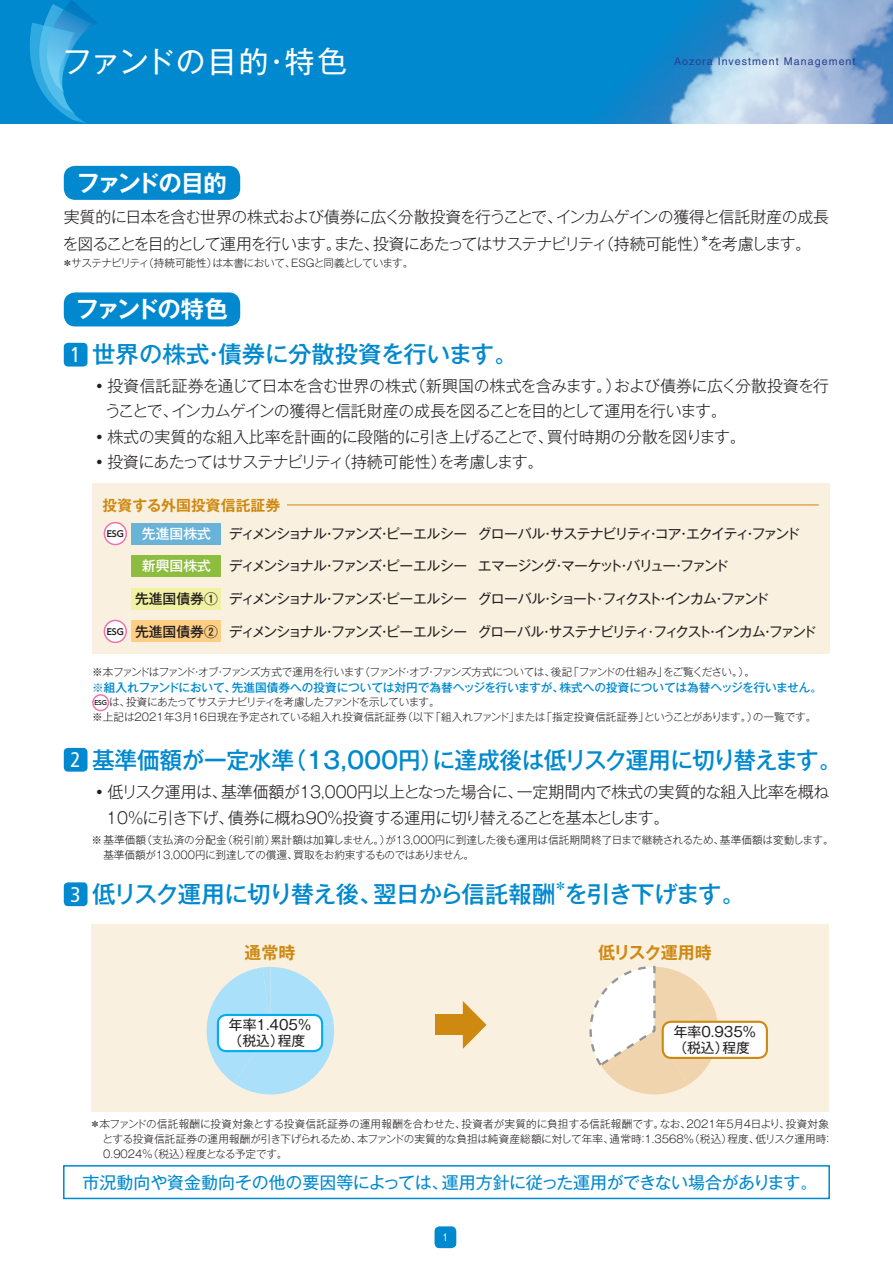
<style>
.page{position:relative;width:893px;height:1263px;background:#fff}
.page>*{position:absolute;margin:0;border:0;box-sizing:border-box;transform-origin:0 0}
.t1{font:29.7px "Gothic MB101 Pr 5";letter-spacing:.03em;color:#fff}
.t2{font:500 23.4px "Gothic MB101 Pr 5";letter-spacing:-.02em;color:#0089cf}
.t3{font:500 23.4px "Gothic MB101 Pr 5";letter-spacing:-.04em;color:#0089cf}
.t4{font:500 23.4px "Gothic MB101 Pr 5";letter-spacing:.005em;color:#0089cf}
.t5{font:700 23.4px "Gothic MB101 Pr 5 De";letter-spacing:-.085em;color:#fff}
.t6{font:16.95px "Gothic MB101 Pr 5";letter-spacing:-.015em;color:#0089cf}
.t7{font:700 16.95px "Gothic MB101 Pr 5 De";letter-spacing:-.055em;color:#ce8911}
.t8{font:700 16.95px "Gothic MB101 Pr 5 De";letter-spacing:-.02em;color:#ce8911}
.t9{font:300 15.9px/25.5px "Gothic MB101 Pr 5";letter-spacing:-.045em;color:#231f20}
.t10{font:300 15.9px "Gothic MB101 Pr 5";letter-spacing:-.07em;color:#231f20}
.t11{font:700 14.85px "Gothic MB101 Pr 5 De";color:#ce8911}
.t12{font:13.8px "Gothic MB101 Pr 5";letter-spacing:-.07em;color:#231f20}
.t13{font:13.8px "Gothic MB101 Pr 5";letter-spacing:-.12em;color:#231f20}
.t14{font:13.8px/15.9px "Gothic MB101 Pr 5";color:#231f20}
.t15{font:500 13.8px "Gothic MB101 Pr 5";color:#fff}
.t16{font:500 13.65px "Gothic MB101 Pr 5";color:#0089cf}
.t17{font:500 11.7px "Gothic MB101 Pr 5";letter-spacing:-.01em;color:#0089cf}
.t18{font:condensed 10.95px "Helvetica";color:#fff}
.t19{font:300 10.65px/14.9px "Gothic MB101 Pr 5";letter-spacing:-.02em;color:#231f20}
.t20{font:300 10.65px/14.9px "Gothic MB101 Pr 5";color:#231f20}
.t21{font:300 10.65px "Gothic MB101 Pr 5";letter-spacing:-.07em;color:#231f20}
.t22{font:300 10.65px "Gothic MB101 Pr 5";letter-spacing:-.045em;color:#231f20}
.t23{font:10.65px "Helvetica CE";letter-spacing:.1em;color:#253f8e}
.t24{font:300 9.3px "Gothic MB101 Pr 5";color:#231f20}
.t25{font:700 8.55px "UD Shin Go Pro De";color:#231f20}
.s1{font-family:"Frutiger";font-weight:400;font-stretch:condensed;font-size:21.3px;color:#fff}
.s2{font-weight:500}
.s3{font-family:"UD Shin Go Pro De";font-weight:700;font-size:6.3px}
</style>
<div class="page">
<div style="left:435px;top:1226px;width:21px;height:22px;background:#0089cf;border-radius:5px"></div>
<div style="left:0;top:0;width:893px;height:123px;background:#0089cf"></div>
<div style="left:63px;top:1165px;width:767px;height:34px;border:2px solid #0089cf"></div>
<svg style="left:30px;top:0;width:67px;height:123px"></svg>
<img style="left:602px;top:0;width:291px;height:123px">
<div style="left:64px;top:748px;width:24px;height:24px;background:#0089cf;border-radius:4px"></div>
<div style="left:64px;top:882px;width:24px;height:24px;background:#0089cf;border-radius:4px"></div>
<div style="left:91px;top:925px;width:738px;height:187px;background:#faf0e0"></div>
<svg style="left:206px;top:967px;width:129px;height:128px"></svg>
<svg style="left:589px;top:965px;width:135px;height:130px"></svg>
<div style="left:435px;top:1014px;width:36px;height:21px;background:#ce8911"></div>
<svg style="left:463px;top:1001px;width:24px;height:48px"></svg>
<div style="left:218px;top:1015px;width:104px;height:36px;background:#fff;border-radius:9px"></div>
<div style="left:217px;top:1014px;width:106px;height:38px;border:2px solid #00aeef;border-radius:9px"></div>
<div style="left:663px;top:1022px;width:104px;height:36px;background:#fff;border-radius:9px"></div>
<div style="left:662px;top:1021px;width:106px;height:38px;border:2px solid #ce8911;border-radius:9px"></div>
<div style="left:64px;top:292px;width:176px;height:34px;background:#0089cf;border-radius:11px"></div>
<svg style="left:93px;top:695px;width:16px;height:15px"></svg>
<div style="left:92px;top:694px;width:17px;height:17px;border:1px solid #f171ab;border-radius:50%"></div>
<div style="left:64px;top:343px;width:24px;height:24px;background:#0089cf;border-radius:4px"></div>
<div style="left:92px;top:484px;width:737px;height:170px;background:#faf0e0"></div>
<hr style="left:287px;top:504px;width:532px;height:1px;background:#ce8911">
<div style="left:132px;top:523px;width:89px;height:21px;background:#69b2d8"></div>
<div style="left:132px;top:555px;width:89px;height:22px;background:#8dbd3e"></div>
<div style="left:132px;top:588px;width:89px;height:21px;background:#f1f1a3"></div>
<div style="left:132px;top:621px;width:89px;height:21px;background:#fece84"></div>
<div style="left:104px;top:523px;width:22px;height:21px;background:#fff;border-radius:50%"></div>
<div style="left:104px;top:522px;width:23px;height:23px;border:1px solid #f171ab;border-radius:50%"></div>
<div style="left:104px;top:620px;width:22px;height:22px;background:#fff;border-radius:50%"></div>
<div style="left:104px;top:620px;width:23px;height:23px;border:1px solid #f171ab;border-radius:50%"></div>
<div style="left:64px;top:166px;width:176px;height:34px;background:#0089cf;border-radius:11px"></div>
<h1 class="t1" style="left:62px;top:37px;width:287px">ファンドの目的・特色</h1>
<p class="t23" style="left:674px;top:56px;width:183px">Aozora Investment Management</p>
<h2 class="t5" style="left:76px;top:163px;width:152px">ファンドの目的</h2>
<p class="t9" style="left:63px;top:202px;width:768px;line-height:26.5px">実質的に日本を含む世界の株式および債券に広く分散投資を行うことで、インカムゲインの獲得と信託財産の成長を図ることを目的として運用を行います。また、投資にあたってはサステナビリティ（持続可能性）を考慮します。</p>
<p class="t24" style="left:700px;top:231px;width:11px">＊</p>
<p class="t22" style="left:62px;top:254px;width:353px">＊サステナビリティ（持続可能性）は本書において、ESGと同義としています。</p>
<h2 class="t5" style="left:76px;top:290px;width:154px">ファンドの特色</h2>
<h2 class="t4" style="left:71px;top:335px;width:449px"><span class="s1">1</span> 世界の株式・債券に分散投資を行います。</h2>
<p class="t9" style="left:91px;top:371px;width:739px">・投資信託証券を通じて日本を含む世界の株式（新興国の株式を含みます。）および債券に広く分散投資を行</p>
<p class="t10" style="left:105px;top:398px;width:623px">うことで、インカムゲインの獲得と信託財産の成長を図ることを目的として運用を行います。</p>
<p class="t9" style="left:91px;top:422px;width:656px">・株式の実質的な組入比率を計画的に段階的に引き上げることで、買付時期の分散を図ります。</p>
<p class="t9" style="left:91px;top:448px;width:454px">・投資にあたってはサステナビリティ（持続可能性）を考慮します。</p>
<p class="t11" style="left:103px;top:492px;width:179px">投資する外国投資信託証券</p>
<p class="t15" style="left:142px;top:522px;width:71px">先進国株式</p>
<p class="t12" style="left:229px;top:522px;width:572px">ディメンショナル・ファンズ・ピーエルシー グローバル・サステナビリティ・コア・エクイティ・ファンド</p>
<p class="t15" style="left:142px;top:555px;width:71px">新興国株式</p>
<p class="t12" style="left:229px;top:555px;width:501px">ディメンショナル・ファンズ・ピーエルシー エマージング・マーケット・バリュー・ファンド</p>
<p class="t13" style="left:135px;top:587px;width:635px"><span class="s2">先進国債券①</span> ディメンショナル・ファンズ・ピーエルシー グローバル・ショート･フィクスト・インカム・ファンド</p>
<p class="t12" style="left:135px;top:620px;width:683px"><span class="s2">先進国債券②</span> ディメンショナル・ファンズ・ピーエルシー グローバル・サステナビリティ･フィクスト・インカム・ファンド</p>
<p class="t25" style="left:107px;top:527px;width:19px">ESG</p>
<p class="t25" style="left:107px;top:624px;width:19px">ESG</p>
<p class="t21" style="left:92px;top:663px;width:664px">※本ファンドはファンド・オブ・ファンズ方式で運用を行います（ファンド・オブ・ファンズ方式については、後記「ファンドの仕組み」をご覧ください。）。</p>
<p class="t17" style="left:92px;top:678px;width:731px">※組入れファンドにおいて、先進国債券への投資については対円で為替ヘッジを行いますが、株式への投資については為替ヘッジを行いません。</p>
<p class="t19" style="left:92px;top:694px;width:726px;line-height:14.4px"><span class="s3">ESG</span> は、投資にあたってサステナビリティを考慮したファンドを示しています。<br>※上記は2021年3月16日現在予定されている組入れ投資信託証券（以下「組入れファンド」または「指定投資信託証券」ということがあります。）の一覧です。</p>
<h2 class="t2" style="left:71px;top:741px;width:773px"><span class="s1">2</span> 基準価額が一定水準（13,000円）に達成後は低リスク運用に切り替えます。</h2>
<p class="t9" style="left:106px;top:778px;width:725px;text-indent:-15px">・低リスク運用は、基準価額が13,000円以上となった場合に、一定期間内で株式の実質的な組入比率を概ね<br>10％に引き下げ、債券に概ね90％投資する運用に切り替えることを基本とします。</p>
<p class="t19" style="left:103px;top:832px;width:732px;text-indent:-12px">※基準価額（支払済の分配金（税引前）累計額は加算しません。）が13,000円に到達した後も運用は信託期間終了日まで継続されるため、基準価額は変動します。基準価額が13,000円に到達しての償還、買取をお約束するものではありません。</p>
<p class="t16" style="left:554px;top:875px;width:15px">＊</p>
<h2 class="t3" style="left:71px;top:875px;width:676px"><span class="s1">3</span> 低リスク運用に切り替え後、翌日から信託報酬を引き下げます。</h2>
<p class="t8" style="left:244px;top:938px;width:53px">通常時</p>
<p class="t7" style="left:598px;top:938px;width:115px">低リスク運用時</p>
<p class="t14" style="left:229px;top:1016px;width:84px">年率1.405%（税込）程度</p>
<p class="t14" style="left:673px;top:1023px;width:84px">年率0.935%（税込）程度</p>
<p class="t20" style="left:103px;top:1115px;width:732px;text-indent:-13px">＊本ファンドの信託報酬に投資対象とする投資信託証券の運用報酬を合わせた、投資者が実質的に負担する信託報酬です。なお、2021年5月4日より、投資対象とする投資信託証券の運用報酬が引き下げられるため、本ファンドの実質的な負担は純資産総額に対して年率、通常時：1.3568％（税込）程度、低リスク運用時：<br>0.9024％（税込）程度となる予定です。</p>
<p class="t6" style="left:83px;top:1168px;width:736px">市況動向や資金動向その他の要因等によっては、運用方針に従った運用ができない場合があります。</p>
<p class="t18" style="left:443px;top:1231px;width:6px">1</p>
</div>
